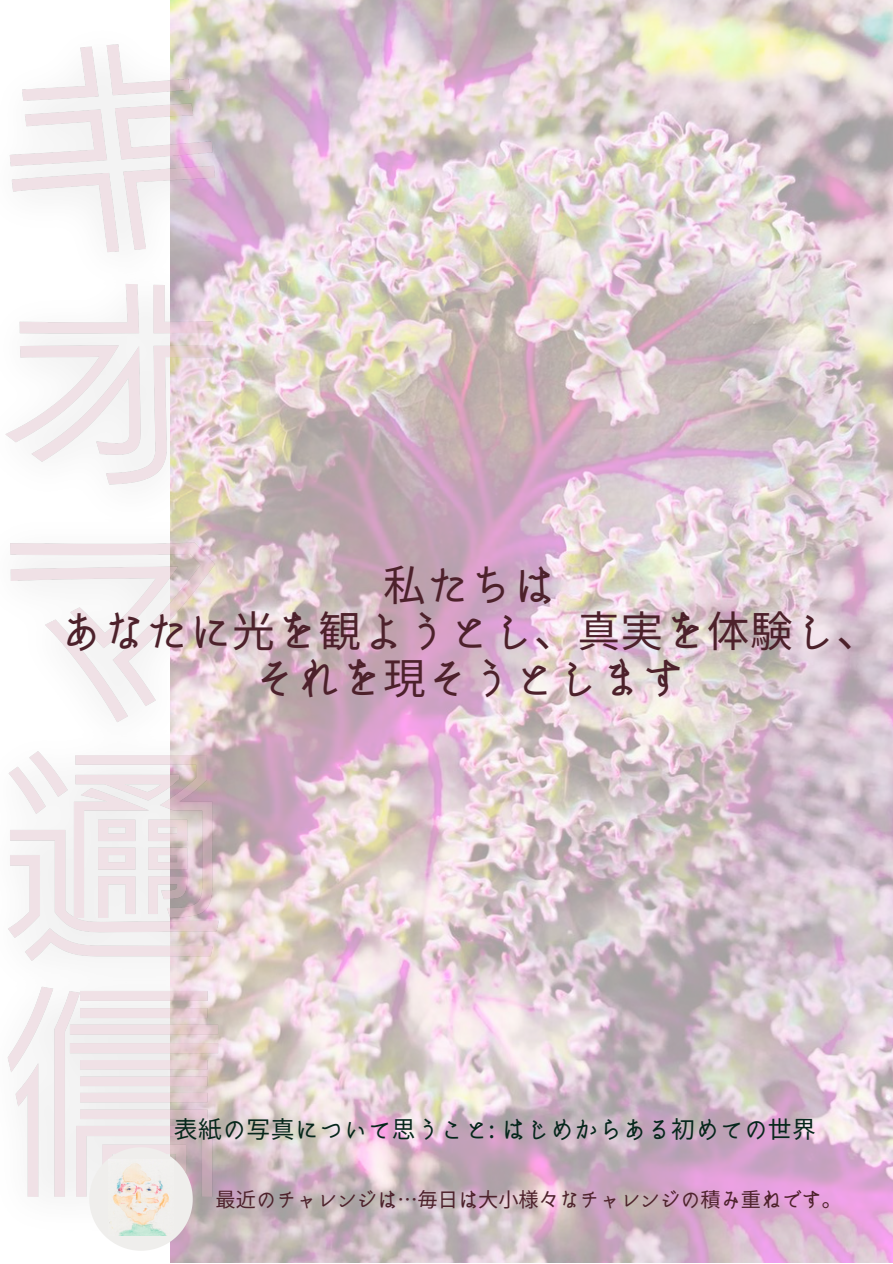
<style>
.page{position:relative;width:893px;height:1264px;background:#fff}
.page>*{position:absolute;margin:0;border:0;box-sizing:border-box;transform-origin:0 0}
.t1{font:42.75px "irohakaku C";letter-spacing:.01em;color:#4d212b}
.t2{font:23.7px "irohakaku C";letter-spacing:.02em;color:#05271b}
.t3{font:20.25px "irohakaku C";color:#4d212b}
</style>
<div class="page">
<img style="left:283px;top:0;width:609px;height:1262px">
<img style="left:5px;top:0;width:278px;height:1262px">
<svg style="left:89px;top:1147px;width:104px;height:103px"></svg>
<img style="left:108px;top:1159px;width:65px;height:76px">
<p class="t1" style="left:383px;top:555px;width:174px">私たちは</p>
<p class="t1" style="left:60px;top:601px;width:820px">あなたに光を観ようとし、真実を体験し、</p>
<p class="t1" style="left:254px;top:648px;width:432px">それを現そうとします</p>
<p class="t2" style="left:174px;top:1112px;width:643px">表紙の写真について思うこと: はじめからある初めての世界</p>
<p class="t3" style="left:215px;top:1184px;width:628px">最近のチャレンジは…毎日は大小様々なチャレンジの積み重ねです。</p>
</div>
